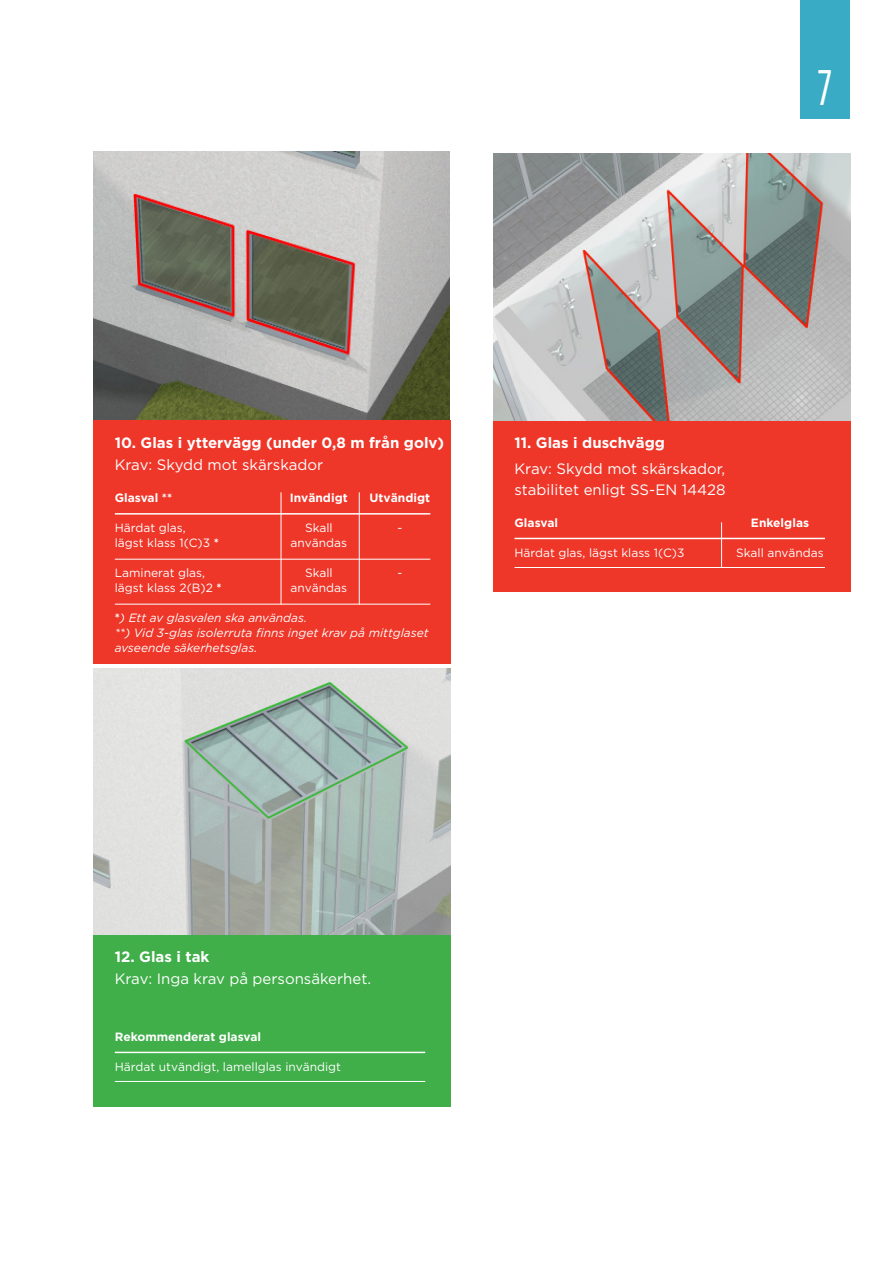
<style>
.page{position:relative;width:893px;height:1263px;background:#fff}
.page>*{position:absolute;margin:0;border:0;box-sizing:border-box;transform-origin:0 0}
.t1{font:49.95px "Gotham Cond";color:#fff}
.t2{font:15px "Gotham";color:#fff}
.t3{font:700 15px "Gotham";color:#fff}
.t4{font:12px "Gotham";color:#fff}
.t5{font:italic 12px "Gotham";color:#fff}
.t6{font:700 12px "Gotham";color:#fff}
.s1{font-weight:700}
.s2{font-weight:700;font-style:normal}
</style>
<div class="page">
<div style="left:800px;top:0;width:50px;height:119px;background:#39abc4"></div>
<img style="left:94px;top:151px;width:356px;height:270px">
<div style="left:94px;top:421px;width:357px;height:243px;background:#ee3629"></div>
<hr style="left:115px;top:513px;width:315px;height:2px;background:#fff">
<hr style="left:115px;top:559px;width:315px;height:1px;background:#fff">
<hr style="left:115px;top:604px;width:315px;height:1px;background:#fff">
<hr style="left:359px;top:492px;width:1px;height:112px;background:#fff">
<hr style="left:281px;top:492px;width:1px;height:112px;background:#fff">
<div style="left:493px;top:421px;width:357px;height:171px;background:#ee3629"></div>
<div style="left:94px;top:934px;width:357px;height:172px;background:#40ae49"></div>
<img style="left:94px;top:668px;width:357px;height:266px">
<hr style="left:115px;top:1052px;width:310px;height:1px;background:#fff">
<hr style="left:115px;top:1081px;width:310px;height:1px;background:#fff">
<img style="left:493px;top:153px;width:357px;height:268px">
<hr style="left:514px;top:538px;width:311px;height:1px;background:#fff">
<hr style="left:514px;top:567px;width:311px;height:1px;background:#fff">
<hr style="left:721px;top:522px;width:1px;height:46px;background:#fff">
<h1 class="t1" style="left:817px;top:61px;width:17px">7</h1>
<p class="t3" style="left:115px;top:434px;width:331px">10. Glas i yttervägg (under 0,8 m från golv)</p>
<p class="t2" style="left:115px;top:457px;width:210px">Krav: Skydd mot skärskador</p>
<p class="t6" style="left:115px;top:491px;width:59px">Glasval **</p>
<p class="t6" style="left:290px;top:491px;width:59px">Invändigt</p>
<p class="t6" style="left:369px;top:491px;width:62px">Utvändigt</p>
<p class="t4" style="left:115px;top:521px;width:72px">Härdat glas,</p>
<p class="t4" style="left:305px;top:521px;width:29px">Skall</p>
<p class="t4" style="left:397px;top:521px;width:6px">-</p>
<p class="t4" style="left:115px;top:536px;width:106px">lägst klass 1(C)3 <span class="s1">*</span></p>
<p class="t4" style="left:291px;top:536px;width:58px">användas</p>
<p class="t4" style="left:115px;top:566px;width:92px">Laminerat glas,</p>
<p class="t4" style="left:305px;top:566px;width:29px">Skall</p>
<p class="t4" style="left:397px;top:566px;width:6px">-</p>
<p class="t4" style="left:115px;top:581px;width:108px">lägst klass 2(B)2 <span class="s1">*</span></p>
<p class="t4" style="left:291px;top:581px;width:58px">användas</p>
<p class="t5" style="left:115px;top:611px;width:194px"><span class="s2">*</span>) Ett av glasvalen ska användas.</p>
<p class="t5" style="left:115px;top:626px;width:315px">**) Vid 3-glas isolerruta finns inget krav på mittglaset</p>
<p class="t5" style="left:115px;top:641px;width:144px">avseende säkerhetsglas.</p>
<p class="t3" style="left:514px;top:434px;width:152px">11. Glas i duschvägg</p>
<p class="t2" style="left:514px;top:460px;width:212px">Krav: Skydd mot skärskador,</p>
<p class="t2" style="left:514px;top:481px;width:213px">stabilitet enligt SS-EN 14428</p>
<p class="t6" style="left:514px;top:515px;width:45px">Glasval</p>
<p class="t6" style="left:751px;top:515px;width:60px">Enkelglas</p>
<p class="t4" style="left:514px;top:546px;width:171px">Härdat glas, lägst klass 1(C)3</p>
<p class="t4" style="left:736px;top:546px;width:89px">Skall användas</p>
<p class="t3" style="left:115px;top:948px;width:96px">12. Glas i tak</p>
<p class="t2" style="left:115px;top:970px;width:258px">Krav: Inga krav på personsäkerhet.</p>
<p class="t6" style="left:115px;top:1029px;width:148px">Rekommenderat glasval</p>
<p class="t4" style="left:115px;top:1060px;width:228px">Härdat utvändigt, lamellglas invändigt</p>
</div>
